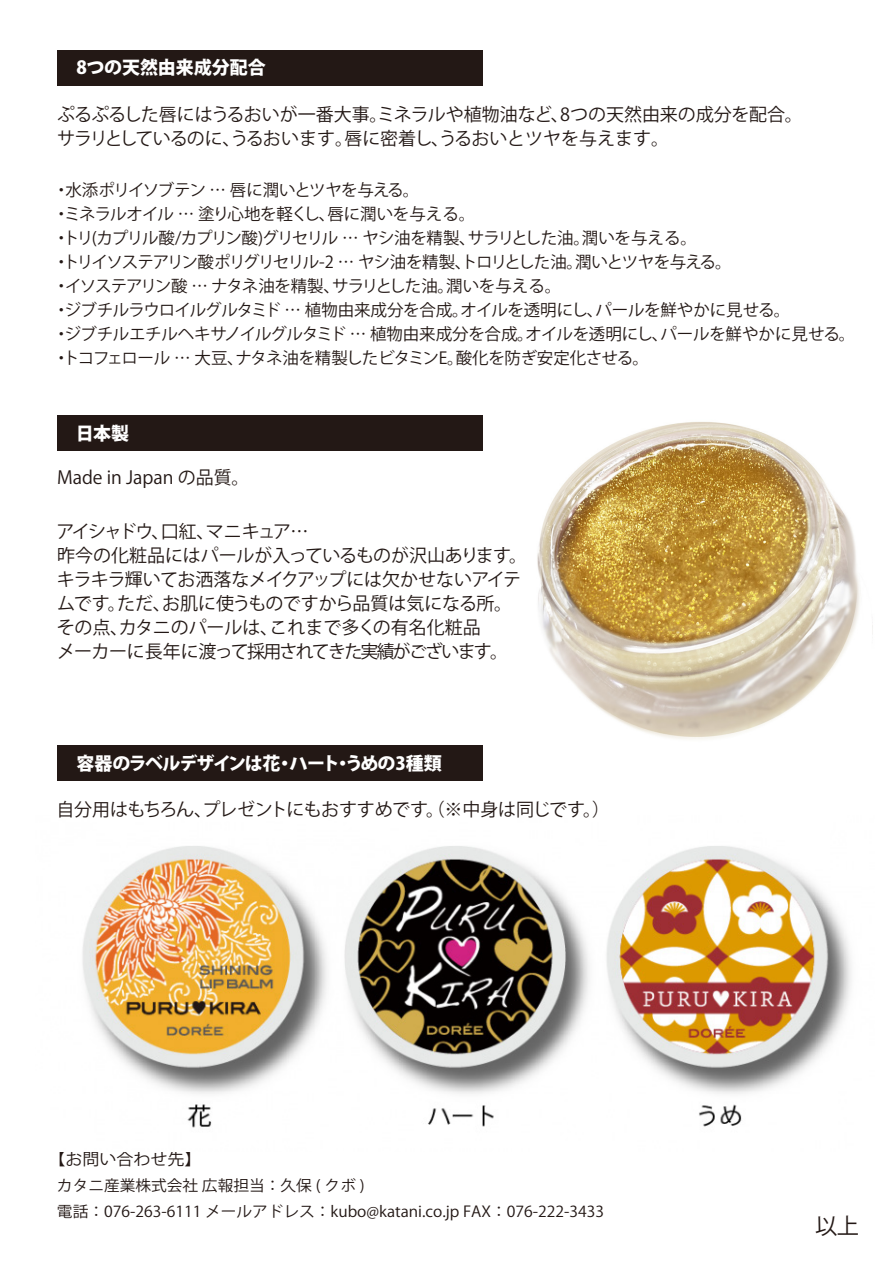
<style>
.page{position:relative;width:893px;height:1263px;background:#fff}
.page>*{position:absolute;margin:0;border:0;box-sizing:border-box;transform-origin:0 0}
.t1{font:22.35px "Koz Go Pr 6 N";color:#231815}
.t2{font:18px/24px "Koz Go Pr 6 N";letter-spacing:-.03em;color:#231815}
.t3{font:18px/24px "Koz Go Pr 6 N";letter-spacing:-.01em;color:#231815}
.t4{font:800 18px "Koz Go Pr 6 N";letter-spacing:-.05em;color:#fff}
.t5{font:800 18px "Koz Go Pr 6 N";letter-spacing:-.015em;color:#fff}
.t6{font:16.5px/24px "Koz Go Pr 6 N";letter-spacing:-.025em;color:#231815}
.t7{font:16.35px "Koz Go Pr 6 N";color:#231815;scale:1.04 1}
.t8{font:15.15px/26.4px "Koz Go Pr 6 N";color:#231815;scale:1.04 1}
</style>
<div class="page">
<div style="left:57px;top:50px;width:426px;height:36px;background:#231815"></div>
<img style="left:82px;top:846px;width:769px;height:282px">
<img style="left:537px;top:422px;width:336px;height:317px">
<div style="left:57px;top:415px;width:426px;height:36px;background:#231815"></div>
<div style="left:57px;top:745px;width:426px;height:35px;background:#231815"></div>
<p class="t5" style="left:77px;top:58px;width:191px">8つの天然由来成分配合</p>
<p class="t3" style="left:57px;top:103px;width:747px">ぷるぷるした唇にはうるおいが一番大事。ミネラルや植物油など、8つの天然由来の成分を配合。サラリとしているのに、うるおいます。唇に密着し、うるおいとツヤを与えます。</p>
<p class="t6" style="left:53px;top:178px;width:804px">・水添ポリイソブテン … 唇に潤いとツヤを与える。<br>・ミネラルオイル … 塗り心地を軽くし、唇に潤いを与える。<br>・トリ(カプリル酸/カプリン酸)グリセリル … ヤシ油を精製、サラリとした油。潤いを与える。<br>・トリイソステアリン酸ポリグリセリル-2 … ヤシ油を精製、トロリとした油。潤いとツヤを与える。<br>・イソステアリン酸 … ナタネ油を精製、サラリとした油。潤いを与える。<br>・ジブチルラウロイルグルタミド … 植物由来成分を合成。オイルを透明にし、パールを鮮やかに見せる。<br>・ジブチルエチルヘキサノイルグルタミド … 植物由来成分を合成。オイルを透明にし、パールを鮮やかに見せる。・トコフェロール … 大豆、ナタネ油を精製したビタミンE。酸化を防ぎ安定化させる。</p>
<p class="t5" style="left:76px;top:423px;width:55px">日本製</p>
<p class="t3" style="left:57px;top:466px;width:194px">Made in Japan の品質。</p>
<p class="t2" style="left:56px;top:520px;width:472px">アイシャドウ、口紅、マニキュア…<br>昨今の化粧品にはパールが入っているものが沢山あります。キラキラ輝いてお洒落なメイクアップには欠かせないアイテムです。ただ、お肌に使うものですから品質は気になる所。その点、カタニのパールは、これまで多くの有名化粧品<br>メーカーに長年に渡って採用されてきた実績がございます。</p>
<p class="t4" style="left:77px;top:753px;width:367px">容器のラベルデザインは花・ハート・うめの3種類</p>
<p class="t2" style="left:57px;top:798px;width:555px">自分用はもちろん、プレゼントにもおすすめです。（※中身は同じです。）</p>
<p class="t7" style="left:48px;top:1150px;width:149px">【お問い合わせ先】</p>
<p class="t8" style="left:57px;top:1172px;width:527px">カタニ産業株式会社 広報担当：久保 ( クボ )<br>電話：076-263-6111 メールアドレス：kubo@katani.co.jp FAX：076-222-3433</p>
<h1 class="t1" style="left:815px;top:1213px;width:46px">以上</h1>
</div>
